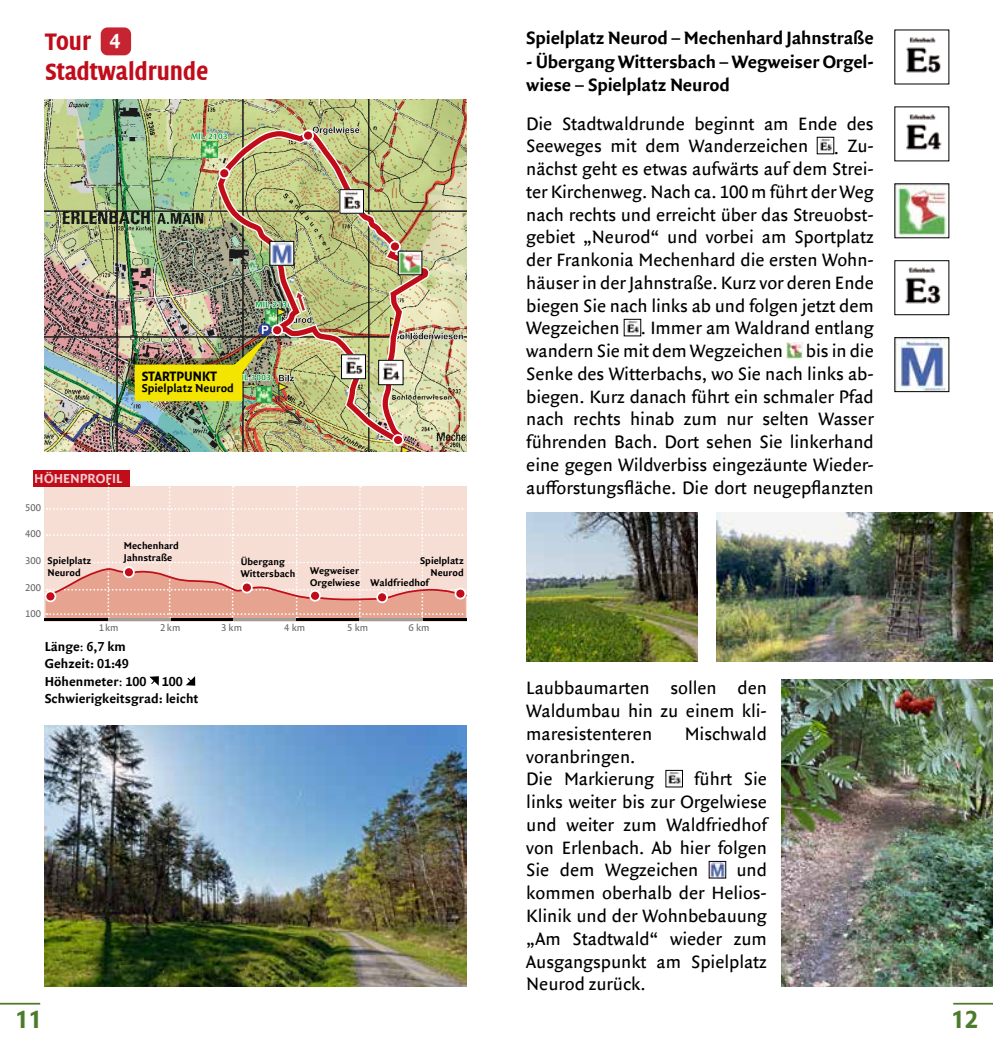
<style>
.page{position:relative;width:993px;height:1042px;background:#fff}
.page>*{position:absolute;margin:0;border:0;box-sizing:border-box;transform-origin:0 0}
.t1{font:700 25.72px "Quadraat Head Offc";color:#4d7b2c}
.t2{font:700 24.5px "Quadraat Head Offc";color:#c10c1a}
.t3{font:19.25px/22.8px "Quadraat Sans Offc";letter-spacing:-.005em;color:#000;text-align:justify}
.t4{font:700 19.25px/23.1px "Quadraat Sans Offc";letter-spacing:-.01em;color:#000}
.t5{font:700 14px/17.5px "Quadraat Sans Offc";color:#000}
.t6{font:700 14px "Quadraat Sans Offc";color:#fff}
.t7{font:700 14px "Quadraat Head Offc";color:#000}
.t8{font:700 12.25px "Quadraat Sans Offc";color:#000}
.t9{font:700 10.5px/12.2px "Quadraat Sans Offc";color:#000}
.t10{font:10.5px "Quadraat Sans Offc";color:#000}
.t11{font:700 6.65px "Arial";color:#000}
.s1{font-family:"Quadraat Sans Offc";font-size:22.05px;color:#fff}
.s2{font-weight:400}
</style>
<div class="page">
<img style="left:818px;top:139px;width:13px;height:13px">
<img style="left:625px;top:321px;width:13px;height:12px">
<img style="left:786px;top:342px;width:16px;height:17px">
<div style="left:102px;top:28px;width:28px;height:26px;background:#c72431;border-radius:6px"></div>
<div style="left:101px;top:27px;width:30px;height:28px;border:2px solid #c10c1a;border-radius:6px"></div>
<hr style="left:0;top:1003px;width:40px;height:1px;background:#4d7b2c">
<hr style="left:952px;top:1003px;width:40px;height:1px;background:#4d7b2c">
<svg style="left:149px;top:676px;width:10px;height:10px"></svg>
<svg style="left:186px;top:676px;width:9px;height:10px"></svg>
<div style="left:33px;top:470px;width:96px;height:16px;background:#c10c1a"></div>
<img style="left:906px;top:114px;width:36px;height:36px">
<img style="left:896px;top:186px;width:50px;height:50px">
<img style="left:905px;top:267px;width:36px;height:37px">
<div style="left:894px;top:260px;width:54px;height:55px;border:1px solid #000"></div>
<img style="left:896px;top:339px;width:50px;height:51px">
<div style="left:894px;top:337px;width:54px;height:55px;border:1px solid #000"></div>
<img style="left:906px;top:37px;width:35px;height:36px">
<svg style="left:44px;top:483px;width:423px;height:139px;background:#f2cfc5"></svg>
<div style="left:455px;top:589px;width:10px;height:9px;background:#c10c1a;border-radius:50%"></div>
<div style="left:454px;top:588px;width:12px;height:11px;border:2px solid #fff;border-radius:50%"></div>
<div style="left:45px;top:591px;width:10px;height:10px;background:#c10c1a;border-radius:50%"></div>
<div style="left:45px;top:590px;width:11px;height:12px;border:2px solid #fff;border-radius:50%"></div>
<div style="left:124px;top:567px;width:10px;height:10px;background:#c10c1a;border-radius:50%"></div>
<div style="left:123px;top:566px;width:12px;height:12px;border:2px solid #fff;border-radius:50%"></div>
<div style="left:310px;top:591px;width:10px;height:10px;background:#c10c1a;border-radius:50%"></div>
<div style="left:309px;top:590px;width:12px;height:11px;border:2px solid #fff;border-radius:50%"></div>
<div style="left:377px;top:592px;width:10px;height:10px;background:#c10c1a;border-radius:50%"></div>
<div style="left:376px;top:591px;width:12px;height:12px;border:2px solid #fff;border-radius:50%"></div>
<div style="left:242px;top:582px;width:10px;height:10px;background:#c10c1a;border-radius:50%"></div>
<div style="left:241px;top:582px;width:12px;height:11px;border:2px solid #fff;border-radius:50%"></div>
<img style="left:45px;top:725px;width:421px;height:261px">
<img style="left:716px;top:512px;width:276px;height:149px">
<img style="left:781px;top:680px;width:211px;height:306px">
<img style="left:526px;top:512px;width:171px;height:149px">
<hr style="left:422px;top:618px;width:44px;height:3px;background:#000">
<hr style="left:170px;top:618px;width:63px;height:3px;background:#000">
<hr style="left:107px;top:618px;width:63px;height:3px;background:#9d9d9c">
<hr style="left:233px;top:618px;width:63px;height:3px;background:#9d9d9c">
<hr style="left:296px;top:618px;width:63px;height:3px;background:#000">
<hr style="left:359px;top:618px;width:63px;height:3px;background:#9d9d9c">
<hr style="left:45px;top:618px;width:63px;height:3px;background:#000">
<img style="left:45px;top:100px;width:421px;height:351px">
<img style="left:668px;top:772px;width:12px;height:13px">
<img style="left:710px;top:863px;width:13px;height:13px">
<p class="t2" style="left:45px;top:28px;width:77px">Tour <span class="s1">4</span></p>
<p class="t4" style="left:526px;top:27px;width:349px">Spielplatz Neurod – Mechenhard Jahnstraße</p>
<p class="t4" style="left:526px;top:50px;width:349px">- Übergang Wittersbach – Wegweiser Orgel&shy;wiese – Spielplatz Neurod</p>
<p class="t2" style="left:45px;top:58px;width:165px">Stadtwaldrunde</p>
<p class="t7" style="left:142px;top:368px;width:77px">STARTPUNKT</p>
<p class="t8" style="left:142px;top:381px;width:94px">Spielplatz Neurod</p>
<p class="t6" style="left:35px;top:471px;width:89px">HÖHENPROFIL</p>
<p class="t10" style="left:25px;top:501px;width:17px">500</p>
<p class="t10" style="left:25px;top:528px;width:17px">400</p>
<p class="t10" style="left:25px;top:554px;width:17px">300</p>
<p class="t10" style="left:25px;top:581px;width:17px">200</p>
<p class="t10" style="left:25px;top:608px;width:17px">100</p>
<p class="t9" style="left:48px;top:555px;width:45px">Spielplatz<br>Neurod</p>
<p class="t9" style="left:124px;top:540px;width:57px">Mechenhard<br>Jahnstraße</p>
<p class="t9" style="left:241px;top:555px;width:56px">Übergang<br>Wittersbach</p>
<p class="t9" style="left:420px;top:555px;width:45px;text-align:right">Spielplatz<br>Neurod</p>
<p class="t9" style="left:310px;top:565px;width:120px;line-height:11.7px">Wegweiser<br>Orgelwiese Waldfriedhof</p>
<p class="t10" style="left:98px;top:621px;width:22px">1km</p>
<p class="t10" style="left:160px;top:621px;width:22px">2km</p>
<p class="t10" style="left:221px;top:621px;width:22px">3 km</p>
<p class="t10" style="left:284px;top:621px;width:22px">4 km</p>
<p class="t10" style="left:347px;top:621px;width:22px">5 km</p>
<p class="t10" style="left:408px;top:621px;width:22px">6 km</p>
<p class="t5" style="left:45px;top:638px;width:155px">Länge<span class="s2">:</span> 6,7 km<br>Gehzeit: 01:49<br>Höhenmeter<span class="s2">:</span> 100 100<br>Schwierigkeitsgrad: leicht</p>
<p class="t3" style="left:526px;top:112px;width:349px">Die Stadtwaldrunde beginnt am Ende des<br>Seeweges mit dem Wanderzeichen</p>
<p class="t3" style="left:526px;top:135px;width:349px;text-indent:307px">. Zu&shy;nächst geht es etwas aufwärts auf dem Strei&shy;ter Kirchenweg. Nach ca. 100 m führt der Weg nach rechts und erreicht über das Streuobst&shy;gebiet „Neurod“ und vorbei am Sportplatz der Frankonia Mechenhard die ersten Wohn&shy;häuser in der Jahnstraße. Kurz vor deren Ende biegen Sie nach links ab und folgen jetzt dem Wegzeichen . Immer am Waldrand entlang wandern Sie mit dem Wegzeichen bis in die Senke des Witterbachs, wo Sie nach links ab&shy;biegen. Kurz danach führt ein schmaler Pfad nach rechts hinab zum nur selten Wasser führenden Bach. Dort sehen Sie linkerhand eine gegen Wildverbiss eingezäunte Wieder&shy;aufforstungsfläche. Die dort neugepflanzten</p>
<p class="t3" style="left:526px;top:677px;width:242px">Laubbaumarten sollen den Waldumbau hin zu einem kli&shy;maresistenteren</p>
<p class="t3" style="left:684px;top:723px;width:84px">Mischwald</p>
<p class="t3" style="left:526px;top:745px;width:129px">voranbringen.<br>Die Markierung</p>
<p class="t3" style="left:526px;top:768px;width:242px;text-indent:168px">führt Sie links weiter bis zur Orgelwiese und weiter zum Waldfriedhof von Erlenbach. Ab hier folgen Sie dem Wegzeichen</p>
<p class="t3" style="left:526px;top:859px;width:242px;text-indent:210px">und kommen oberhalb der Helios-Klinik und der Wohnbebauung „Am Stadtwald“ wieder zum Ausgangspunkt am Spielplatz Neurod zurück.</p>
<p class="t11" style="left:698px;top:966px;width:13px">155</p>
<h1 class="t1" style="left:15px;top:1005px;width:28px">11</h1>
<h1 class="t1" style="left:950px;top:1005px;width:28px">12</h1>
</div>
